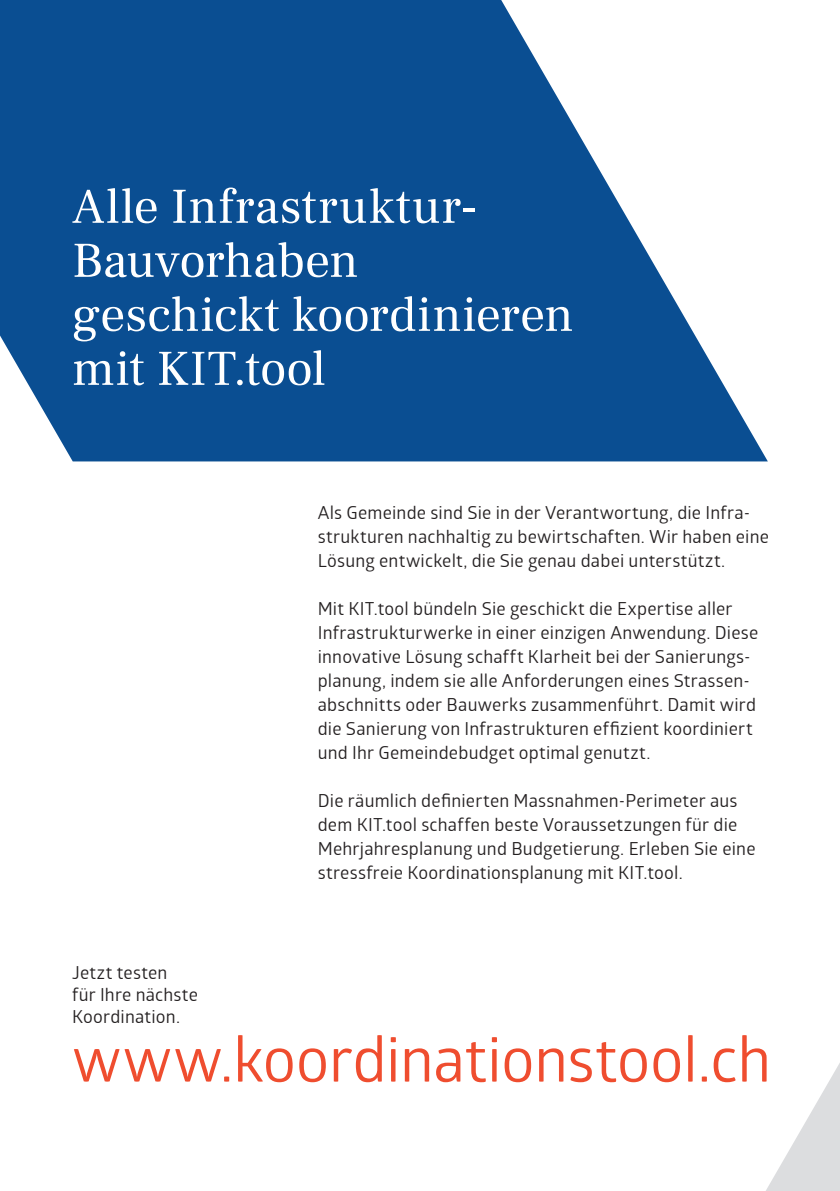
<style>
.page{position:relative;width:840px;height:1191px;background:#fff}
.page>*{position:absolute;margin:0;border:0;box-sizing:border-box;transform-origin:0 0}
.t1{font:62px "Glober";letter-spacing:-.01em;color:#ef4d2f}
.t2{font:50px/54px "Frank Ruhl Libre";letter-spacing:-.005em;color:#fff}
.t3{font:18px/24px "Glober";letter-spacing:.01em;color:#231f20}
</style>
<div class="page">
<svg style="left:766px;top:1064px;width:73px;height:127px"></svg>
<svg style="left:0;top:0;width:767px;height:461px;fill:#0a4e92"></svg>
<h2 class="t2" style="left:72px;top:179px;width:502px">Alle Infrastruktur-<br>Bauvorhaben geschickt koordinieren mit KIT.tool</h2>
<p class="t3" style="left:72px;top:961px;width:127px;line-height:22px">Jetzt testen<br>für Ihre nächste<br>Koordination.</p>
<p class="t3" style="left:317px;top:500px;width:452px">Als Gemeinde sind Sie in der Verantwortung, die Infra&shy;strukturen nachhaltig zu bewirtschaften. Wir haben eine<br>Lösung entwickelt, die Sie genau dabei unterstützt.</p>
<p class="t3" style="left:317px;top:596px;width:442px">Mit KIT.tool bündeln Sie geschickt die Expertise aller Infrastrukturwerke in einer einzigen Anwendung. Diese innovative Lösung schafft Klarheit bei der Sanierungs&shy;planung, indem sie alle Anforderungen eines Strassen&shy;abschnitts oder Bauwerks zusammenführt. Damit wird die Sanierung von Infrastrukturen effizient koordiniert und Ihr Gemeindebudget optimal genutzt.</p>
<p class="t3" style="left:317px;top:788px;width:439px">Die räumlich definierten Massnahmen-Perimeter aus dem KIT.tool schaffen beste Voraussetzungen für die Mehrjahresplanung und Budgetierung. Erleben Sie eine stressfreie Koordinationsplanung mit KIT.tool.</p>
<h1 class="t1" style="left:72px;top:1023px;width:700px">www.koordinationstool.ch</h1>
</div>
